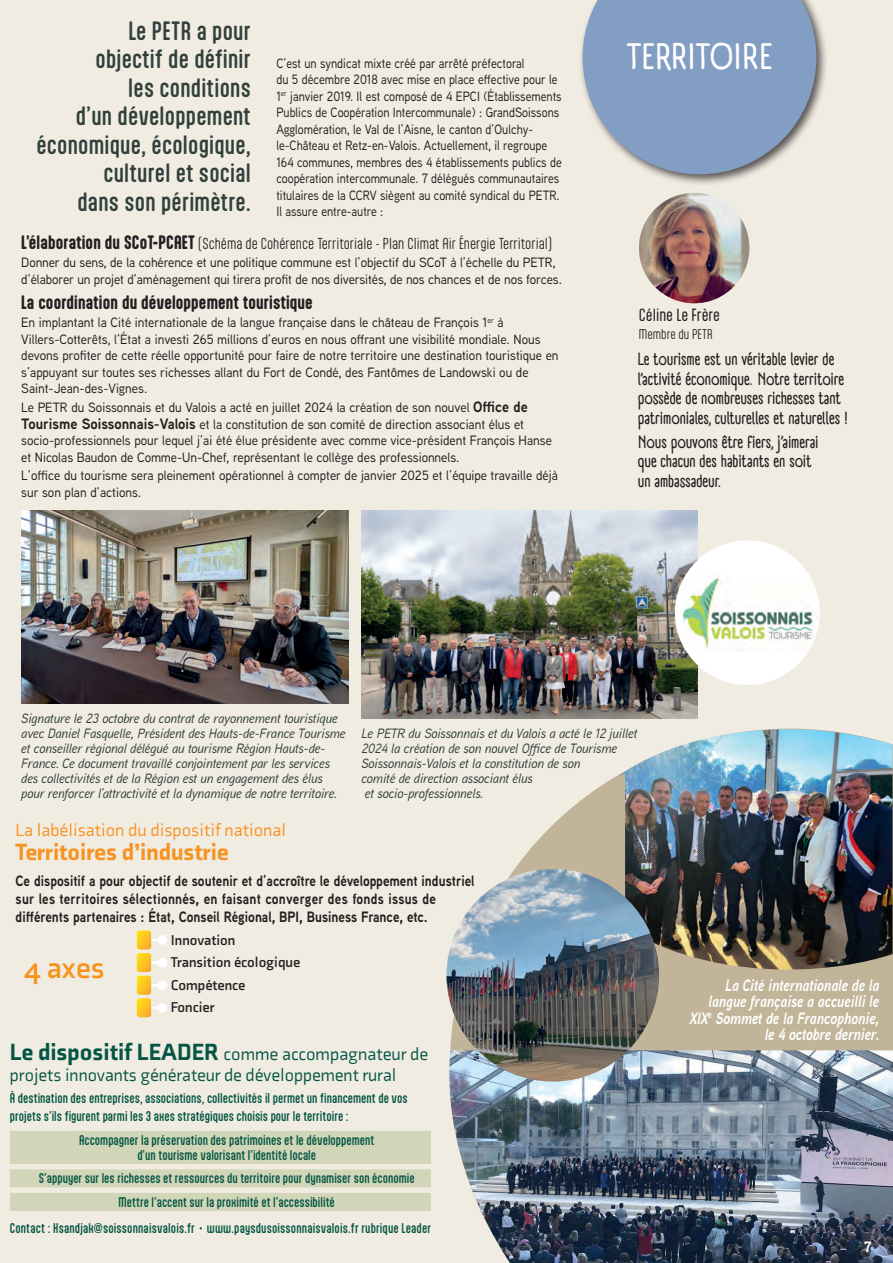
<style>
.page{position:relative;width:893px;height:1263px;background:#f1ece2}
.page>*{position:absolute;margin:0;border:0;box-sizing:border-box;transform-origin:0 0}
.inter_titre_commissions_1{font:700 36px "A Day Without Sun Text";letter-spacing:-.01em;color:#fff}
.t1{font:700 30.45px "Axia";color:#f7931d}
.texte_article_revue2024{font:900 24px "Axia";color:#f69323}
.texte_article_revue2024-2{font:500 22.5px/28.5px "Aptly";letter-spacing:.01em;color:#31403b;text-align:right}
.texte_article_revue2024-3{font:18px/21px "Axia";color:#055644}
.texte_article_revue2024-4{font:18px "Axia";color:#f69323}
.texte_article_revue2024-5{font:700 17.25px/19.5px "A Day Without Sun Text";color:#231f20;scale:.95 1}
.texte_article_revue2024-6{font:italic 700 16.5px/16.5px "Aaux Next";color:#fff;text-align:right;scale:.82 1}
.texte_article_revue2024-7{font:700 16.5px "Aptly";letter-spacing:.01em;color:#231f20}
.texte_article_revue2024-8{font:700 15px/18px "Aaux Next";color:#231f20;scale:.88 1}
.NOM_trombi{font:15px "Aptly";color:#231f20}
.t2{font:700 15px "Aaux Next";color:#fff}
.t3{font:700 14.55px/22.4px "Axia";color:#231f20}
.texte_article_revue2024-9{font:500 13.5px/16.5px "Aaux Next";color:#231f20;scale:.95 1}
.texte_article_revue2024-10{font:italic 500 13.5px/15px "Aaux Next";color:#31403b;scale:.95 1}
.texte_article_revue2024-11{font:500 13.5px/16.5px "Aaux Next";color:#231f20;scale:.88 1}
.texte_article_revue2024-12{font:300 13.5px "Aptly";color:#231f20}
.texte_article_revue2024-13{font:500 12px/18px "Aptly";color:#055644}
.FONCTION_trombi{font:300 12px "Aptly";color:#231f20}
.s1{font-weight:700;font-size:16.5px}
.s2{font-weight:700;font-size:15px}
.s3{font-weight:900;font-size:24px}
</style>
<div class="page">
<svg style="left:450px;top:817px;width:443px;height:232px;fill:#c1b499"></svg>
<div style="left:579px;top:0;width:250px;height:186px;background:#231f20;opacity:.75"></div>
<svg style="left:583px;top:0;width:233px;height:174px;background:#8ea5c2"></svg>
<img style="left:639px;top:193px;width:110px;height:110px;border-radius:55px">
<img style="left:21px;top:510px;width:328px;height:194px">
<img style="left:361px;top:510px;width:336px;height:209px">
<div style="left:10px;top:1131px;width:421px;height:18px;background:#d1d6b8"></div>
<div style="left:10px;top:1146px;width:421px;height:18px;background:#d1d6b8"></div>
<div style="left:10px;top:1169px;width:421px;height:18px;background:#d1d6b8"></div>
<div style="left:10px;top:1193px;width:421px;height:18px;background:#d1d6b8"></div>
<div style="left:158px;top:935px;width:9px;height:10px;background:#fff;border-radius:50%"></div>
<div style="left:158px;top:958px;width:9px;height:9px;background:#fff;border-radius:50%"></div>
<div style="left:158px;top:980px;width:9px;height:10px;background:#fff;border-radius:50%"></div>
<div style="left:158px;top:1003px;width:9px;height:10px;background:#fff;border-radius:50%"></div>
<svg style="left:137px;top:930px;width:28px;height:87px"></svg>
<div style="left:675px;top:540px;width:145px;height:145px;background:#fff;border-radius:50%"></div>
<img style="left:675px;top:574px;width:145px;height:78px">
<img style="left:449px;top:1049px;width:444px;height:214px">
<img style="left:620px;top:729px;width:273px;height:240px">
<svg style="left:561px;top:774px;width:64px;height:123px"></svg>
<img style="left:446px;top:869px;width:213px;height:212px;border-radius:106px">
<p class="texte_article_revue2024-2" style="left:36px;top:16px;width:216px">Le PETR a pour<br>objectif de définir<br>les conditions<br>d’un développement économique, écologique, culturel et social<br>dans son périmètre.</p>
<p class="texte_article_revue2024-11" style="left:276px;top:55px;width:326px">C’est un syndicat mixte créé par arrêté préfectoral<br>du 5 décembre 2018 avec mise en place effective pour le 1<sup>er</sup> janvier 2019. Il est composé de 4 EPCI (Établissements Publics de Coopération Intercommunale) : GrandSoissons Agglomération, le Val de l’Aisne, le canton d’Oulchy&shy;le-Château et Retz-en-Valois. Actuellement, il regroupe 164 communes, membres des 4 établissements publics de coopération intercommunale. 7 délégués communautaires titulaires de la CCRV siègent au comité syndical du PETR.<br>Il assure entre-autre :</p>
<p class="texte_article_revue2024-12" style="left:21px;top:235px;width:532px"><span class="s1">L’élaboration du SCoT-PCAET</span> (Schéma de Cohérence Territoriale - Plan Climat Air Énergie Territorial)</p>
<p class="texte_article_revue2024-9" style="left:21px;top:254px;width:571px">Donner du sens, de la cohérence et une politique commune est l’objectif du SCoT à l’échelle du PETR, d’élaborer un projet d’aménagement qui tirera profit de nos diversités, de nos chances et de nos forces.</p>
<p class="texte_article_revue2024-7" style="left:21px;top:292px;width:293px">La coordination du développement touristique</p>
<p class="texte_article_revue2024-9" style="left:21px;top:314px;width:567px">En implantant la Cité internationale de la langue française dans le château de François 1<sup>er</sup> à Villers-Cotterêts, l’État a investi 265 millions d’euros en nous offrant une visibilité mondiale. Nous devons profiter de cette réelle opportunité pour faire de notre territoire une destination touristique en s’appuyant sur toutes ses richesses allant du Fort de Condé, des Fantômes de Landowski ou de Saint-Jean-des-Vignes.</p>
<p class="texte_article_revue2024-9" style="left:21px;top:399px;width:560px">Le PETR du Soissonnais et du Valois a acté en juillet 2024 la création de son nouvel <span class="s2">Office de Tourisme Soissonnais-Valois</span> et la constitution de son comité de direction associant élus et socio-professionnels pour lequel j’ai été élue présidente avec comme vice-président François Hanse et Nicolas Baudon de Comme-Un-Chef, représentant le collège des professionnels.</p>
<p class="texte_article_revue2024-9" style="left:21px;top:467px;width:566px">L’office du tourisme sera pleinement opérationnel à compter de janvier 2025 et l’équipe travaille déjà sur son plan d’actions.</p>
<p class="inter_titre_commissions_1" style="left:626px;top:30px;width:148px">TERRITOIRE</p>
<p class="NOM_trombi" style="left:639px;top:306px;width:83px">Céline Le Frère</p>
<p class="FONCTION_trombi" style="left:639px;top:327px;width:75px">Membre du PETR</p>
<p class="texte_article_revue2024-5" style="left:638px;top:350px;width:223px">Le tourisme est un véritable levier de l’activité économique. Notre territoire possède de nombreuses richesses tant patrimoniales, culturelles et naturelles !</p>
<p class="texte_article_revue2024-5" style="left:638px;top:432px;width:192px">Nous pouvons être fiiers, j’aimerai que chacun des habitants en soit un ambassadeur.</p>
<p class="texte_article_revue2024-10" style="left:21px;top:710px;width:343px">Signature le 23 octobre du contrat de rayonnement touristique avec Daniel Fasquelle, Président des Hauts-de-France Tourisme et conseiller régional délégué au tourisme Région Hauts-de-France. Ce document travaillé conjointement par les services des collectivités et de la Région est un engagement des élus pour renforcer l’attractivité et la dynamique de notre territoire.</p>
<p class="texte_article_revue2024-10" style="left:361px;top:725px;width:292px">Le PETR du Soissonnais et du Valois a acté le 12 juillet 2024 la création de son nouvel Office de Tourisme Soissonnais-Valois et la constitution de son<br>comité de direction associant élus<br>et socio-professionnels.</p>
<p class="texte_article_revue2024-4" style="left:16px;top:819px;width:272px">La labélisation du dispositif national</p>
<p class="texte_article_revue2024" style="left:16px;top:837px;width:215px">Territoires d’industrie</p>
<p class="texte_article_revue2024-8" style="left:16px;top:872px;width:523px">Ce dispositif a pour objectif de soutenir et d’accroître le développement industriel sur les territoires sélectionnés, en faisant converger des fonds issus de différents partenaires : État, Conseil Régional, BPI, Business France, etc.</p>
<p class="t1" style="left:24px;top:949px;width:82px">4 axes</p>
<p class="t3" style="left:171px;top:929px;width:131px">Innovation<br>Transition écologique<br>Compétence<br>Foncier</p>
<p class="texte_article_revue2024-3" style="left:10px;top:1043px;width:420px"><span class="s3">Le dispositif LEADER</span> comme accompagnateur de projets innovants générateur de développement rural</p>
<p class="texte_article_revue2024-13" style="left:10px;top:1089px;width:399px">À destination des entreprises, associations, collectivités il permet un financement de vos projets s’ils figurent parmi les 3 axes stratégiques choisis pour le territoire :</p>
<p class="texte_article_revue2024-13" style="left:79px;top:1130px;width:297px">Accompagner la préservation des patrimoines et le développement</p>
<p class="texte_article_revue2024-13" style="left:137px;top:1145px;width:180px">d’un tourisme valorisant l’identité locale</p>
<p class="texte_article_revue2024-13" style="left:39px;top:1169px;width:377px">S’appuyer sur les richesses et ressources du territoire pour dynamiser son économie</p>
<p class="texte_article_revue2024-13" style="left:119px;top:1192px;width:218px">Mettre l’accent sur la proximité et l’accessibilité</p>
<p class="texte_article_revue2024-13" style="left:10px;top:1219px;width:423px">Contact : Ksandjak@soissonnaisvalois.fr • www.paysdusoissonnaisvalois.fr rubrique Leader</p>
<p class="texte_article_revue2024-6" style="left:689px;top:976px;width:233px">La Cité internationale de la langue française a accueilli le<br>XIX<sup>e</sup> Sommet de la Francophonie, le 4 octobre dernier.</p>
<p class="t2" style="left:864px;top:1236px;width:9px">7</p>
</div>
